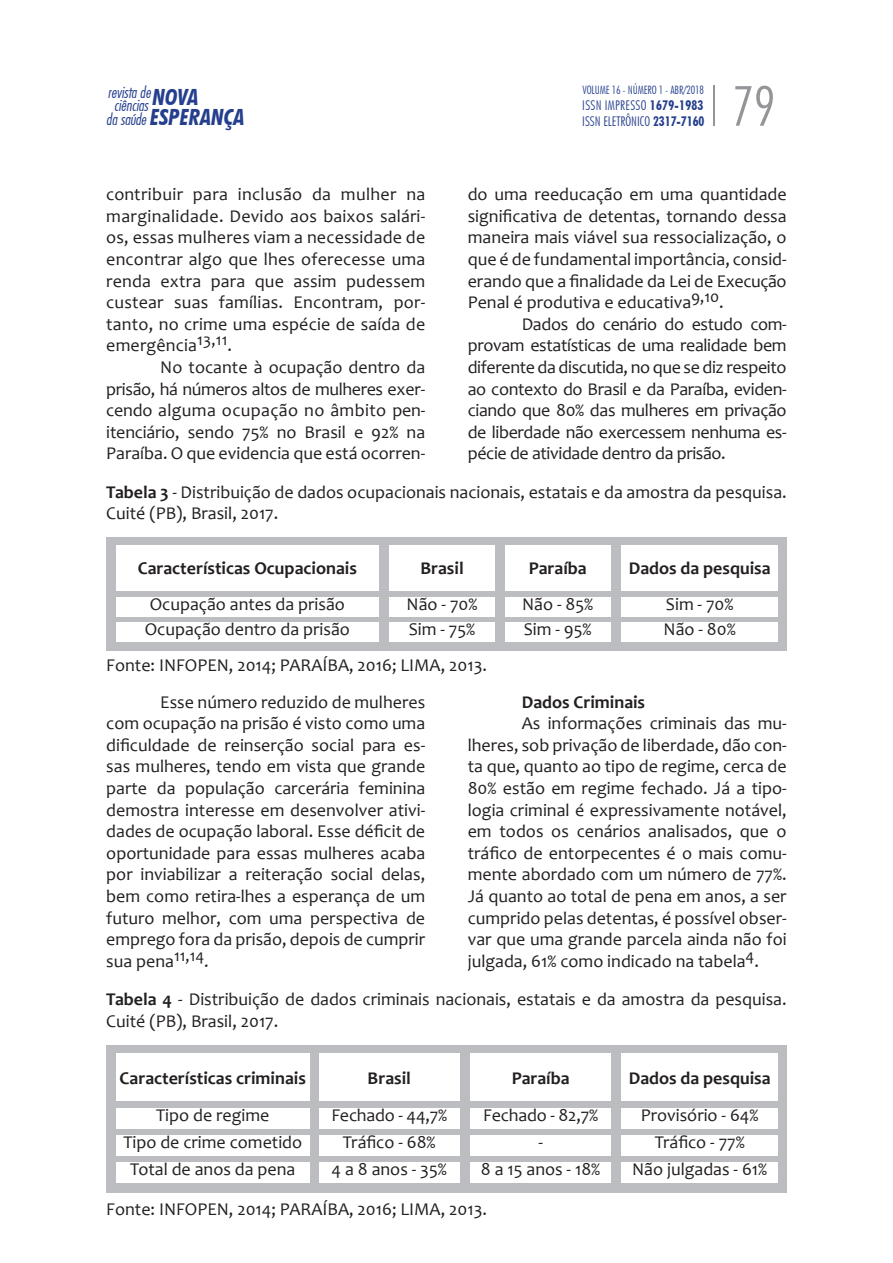
<style>
.page{position:relative;width:893px;height:1263px;background:#fff}
.page>*{position:absolute;margin:0;border:0;box-sizing:border-box;transform-origin:0 0}
.t1{font:300 condensed 55.5px "Futura BT";color:#939598}
.t2{font:italic 700 condensed 22.35px "Futura BT";color:#253f8e}
.t3{font:18px/21.6px "Candara";color:#231f20;text-align:justify}
.t4{font:700 18px "Candara";color:#231f20}
.t5{font:15.45px "Futura Lt Cn BT Italic";color:#253f8e}
.t6{font:300 condensed 13.35px "Futura BT";color:#253f8e}
.t7{font:300 condensed 13.35px "Futura BT";letter-spacing:.02em;color:#253f8e}
.t8{font:300 condensed 11.55px "Futura BT";letter-spacing:-.01em;color:#253f8e}
.s1{font-weight:700}
</style>
<div class="page">
<hr style="left:713px;top:85px;width:2px;height:41px;background:#939598">
<div style="left:106px;top:537px;width:681px;height:114px;background:#bcbdc0"></div>
<div style="left:106px;top:1045px;width:681px;height:148px;background:#bcbdc0"></div>
<div style="left:505px;top:545px;width:105px;height:45px;background:#fff"></div>
<div style="left:389px;top:545px;width:106px;height:45px;background:#fff"></div>
<div style="left:319px;top:1053px;width:141px;height:48px;background:#fff"></div>
<div style="left:470px;top:1053px;width:141px;height:48px;background:#fff"></div>
<div style="left:505px;top:597px;width:105px;height:19px;background:#fff"></div>
<div style="left:389px;top:597px;width:106px;height:19px;background:#fff"></div>
<div style="left:319px;top:1108px;width:141px;height:20px;background:#fff"></div>
<div style="left:470px;top:1108px;width:141px;height:20px;background:#fff"></div>
<div style="left:116px;top:545px;width:262px;height:45px;background:#fff"></div>
<div style="left:116px;top:1053px;width:193px;height:48px;background:#fff"></div>
<div style="left:116px;top:597px;width:262px;height:19px;background:#fff"></div>
<div style="left:116px;top:1108px;width:193px;height:20px;background:#fff"></div>
<div style="left:621px;top:545px;width:157px;height:45px;background:#fff"></div>
<div style="left:621px;top:1053px;width:157px;height:48px;background:#fff"></div>
<div style="left:621px;top:597px;width:157px;height:19px;background:#fff"></div>
<div style="left:621px;top:1108px;width:157px;height:20px;background:#fff"></div>
<div style="left:505px;top:622px;width:105px;height:20px;background:#fff"></div>
<div style="left:389px;top:622px;width:106px;height:20px;background:#fff"></div>
<div style="left:319px;top:1135px;width:141px;height:21px;background:#fff"></div>
<div style="left:470px;top:1135px;width:141px;height:21px;background:#fff"></div>
<div style="left:319px;top:1162px;width:141px;height:21px;background:#fff"></div>
<div style="left:470px;top:1162px;width:141px;height:21px;background:#fff"></div>
<div style="left:116px;top:622px;width:262px;height:20px;background:#fff"></div>
<div style="left:116px;top:1135px;width:193px;height:21px;background:#fff"></div>
<div style="left:116px;top:1162px;width:193px;height:21px;background:#fff"></div>
<div style="left:621px;top:622px;width:157px;height:20px;background:#fff"></div>
<div style="left:621px;top:1135px;width:157px;height:21px;background:#fff"></div>
<div style="left:621px;top:1162px;width:157px;height:21px;background:#fff"></div>
<p class="t5" style="left:108px;top:82px;width:44px">revista de</p>
<p class="t5" style="left:114px;top:96px;width:35px">ciências</p>
<p class="t5" style="left:106px;top:109px;width:41px">da saúde</p>
<p class="t2" style="left:152px;top:84px;width:48px">NOVA</p>
<p class="t2" style="left:150px;top:103px;width:96px">ESPERANÇA</p>
<p class="t3" style="left:106px;top:183px;width:320px">contribuir para inclusão da mulher na marginalidade. Devido aos baixos salári&shy;os, essas mulheres viam a necessidade de encontrar algo que lhes oferecesse uma renda extra para que assim pudessem custear suas famílias. Encontram, por&shy;tanto, no crime uma espécie de saída de emergência<sup>13,11</sup>.</p>
<p class="t3" style="left:106px;top:356px;width:320px;text-indent:54px">No tocante à ocupação dentro da prisão, há números altos de mulheres exer&shy;cendo alguma ocupação no âmbito pen&shy;itenciário, sendo 75% no Brasil e 92% na Paraíba. O que evidencia que está ocorren-</p>
<p class="t8" style="left:582px;top:83px;width:123px">VOLUME 16 - NÚMERO 1 - ABR/2018</p>
<p class="t7" style="left:582px;top:97px;width:123px">ISSN IMPRESSO <span class="s1">1679-1983</span></p>
<p class="t6" style="left:582px;top:113px;width:124px">ISSN ELETRÔNICO <span class="s1">2317-7160</span></p>
<p class="t1" style="left:732px;top:72px;width:45px">79</p>
<p class="t3" style="left:468px;top:183px;width:320px">do uma reeducação em uma quantidade significativa de detentas, tornando dessa maneira mais viável sua ressocialização, o que é de fundamental importância, consid&shy;erando que a finalidade da Lei de Execução Penal é produtiva e educativa<sup>9,10</sup>.</p>
<p class="t3" style="left:468px;top:313px;width:320px;text-indent:54px">Dados do cenário do estudo com&shy;provam estatísticas de uma realidade bem diferente da discutida, no que se diz respeito ao contexto do Brasil e da Paraíba, eviden&shy;ciando que 80% das mulheres em privação de liberdade não exercessem nenhuma es&shy;pécie de atividade dentro da prisão.</p>
<p class="t3" style="left:106px;top:481px;width:682px"><span class="s1">Tabela 3</span> - Distribuição de dados ocupacionais nacionais, estatais e da amostra da pesquisa.<br>Cuité (PB), Brasil, 2017.</p>
<p class="t4" style="left:138px;top:557px;width:221px">Características Ocupacionais</p>
<p class="t4" style="left:420px;top:557px;width:45px">Brasil</p>
<p class="t4" style="left:529px;top:557px;width:59px">Paraíba</p>
<p class="t4" style="left:629px;top:557px;width:143px">Dados da pesquisa</p>
<p class="t3" style="left:150px;top:593px;width:197px">Ocupação antes da prisão</p>
<p class="t3" style="left:407px;top:593px;width:72px">Não - 70%</p>
<p class="t3" style="left:522px;top:593px;width:73px">Não - 85%</p>
<p class="t3" style="left:666px;top:593px;width:69px">Sim - 70%</p>
<p class="t3" style="left:145px;top:618px;width:207px">Ocupação dentro da prisão</p>
<p class="t3" style="left:409px;top:618px;width:68px">Sim - 75%</p>
<p class="t3" style="left:524px;top:618px;width:69px">Sim - 95%</p>
<p class="t3" style="left:664px;top:618px;width:74px">Não - 80%</p>
<p class="t3" style="left:106px;top:654px;width:382px">Fonte: INFOPEN, 2014; PARAÍBA, 2016; LIMA, 2013.</p>
<p class="t3" style="left:106px;top:691px;width:320px;text-indent:54px">Esse número reduzido de mulheres com ocupação na prisão é visto como uma dificuldade de reinserção social para es&shy;sas mulheres, tendo em vista que grande parte da população carcerária feminina demostra interesse em desenvolver ativi&shy;dades de ocupação laboral. Esse déficit de oportunidade para essas mulheres acaba por inviabilizar a reiteração social delas, bem como retira-lhes a esperança de um futuro melhor, com uma perspectiva de emprego fora da prisão, depois de cumprir sua pena<sup>11,14</sup>.</p>
<p class="t4" style="left:522px;top:690px;width:125px">Dados Criminais</p>
<p class="t3" style="left:468px;top:712px;width:320px;text-indent:54px">As informações criminais das mu&shy;lheres, sob privação de liberdade, dão con&shy;ta que, quanto ao tipo de regime, cerca de 80% estão em regime fechado. Já a tipo&shy;logia criminal é expressivamente notável, em todos os cenários analisados, que o tráfico de entorpecentes é o mais comu&shy;mente abordado com um número de 77%.<br>Já quanto ao total de pena em anos, a ser cumprido pelas detentas, é possível obser&shy;var que uma grande parcela ainda não foi julgada, 61% como indicado na tabela<sup>4</sup>.</p>
<p class="t3" style="left:106px;top:988px;width:682px"><span class="s1">Tabela 4</span> - Distribuição de dados criminais nacionais, estatais e da amostra da pesquisa.<br>Cuité (PB), Brasil, 2017.</p>
<p class="t4" style="left:120px;top:1066px;width:188px">Características criminais</p>
<p class="t4" style="left:368px;top:1066px;width:45px">Brasil</p>
<p class="t4" style="left:512px;top:1066px;width:59px">Paraíba</p>
<p class="t4" style="left:629px;top:1066px;width:143px">Dados da pesquisa</p>
<p class="t3" style="left:156px;top:1104px;width:115px">Tipo de regime</p>
<p class="t3" style="left:331px;top:1104px;width:117px">Fechado - 44,7%</p>
<p class="t3" style="left:483px;top:1104px;width:116px">Fechado - 82,7%</p>
<p class="t3" style="left:641px;top:1104px;width:119px">Provisório - 64%</p>
<p class="t3" style="left:123px;top:1131px;width:180px">Tipo de crime cometido</p>
<p class="t3" style="left:130px;top:1158px;width:167px">Total de anos da pena</p>
<p class="t3" style="left:343px;top:1131px;width:94px">Tráfico - 68%</p>
<p class="t3" style="left:538px;top:1131px;width:6px">-</p>
<p class="t3" style="left:332px;top:1158px;width:117px">4 a 8 anos - 35%</p>
<p class="t3" style="left:481px;top:1158px;width:121px">8 a 15 anos - 18%</p>
<p class="t3" style="left:655px;top:1131px;width:92px">Tráfico - 77%</p>
<p class="t3" style="left:632px;top:1158px;width:137px">Não julgadas - 61%</p>
<p class="t3" style="left:106px;top:1198px;width:382px">Fonte: INFOPEN, 2014; PARAÍBA, 2016; LIMA, 2013.</p>
</div>
